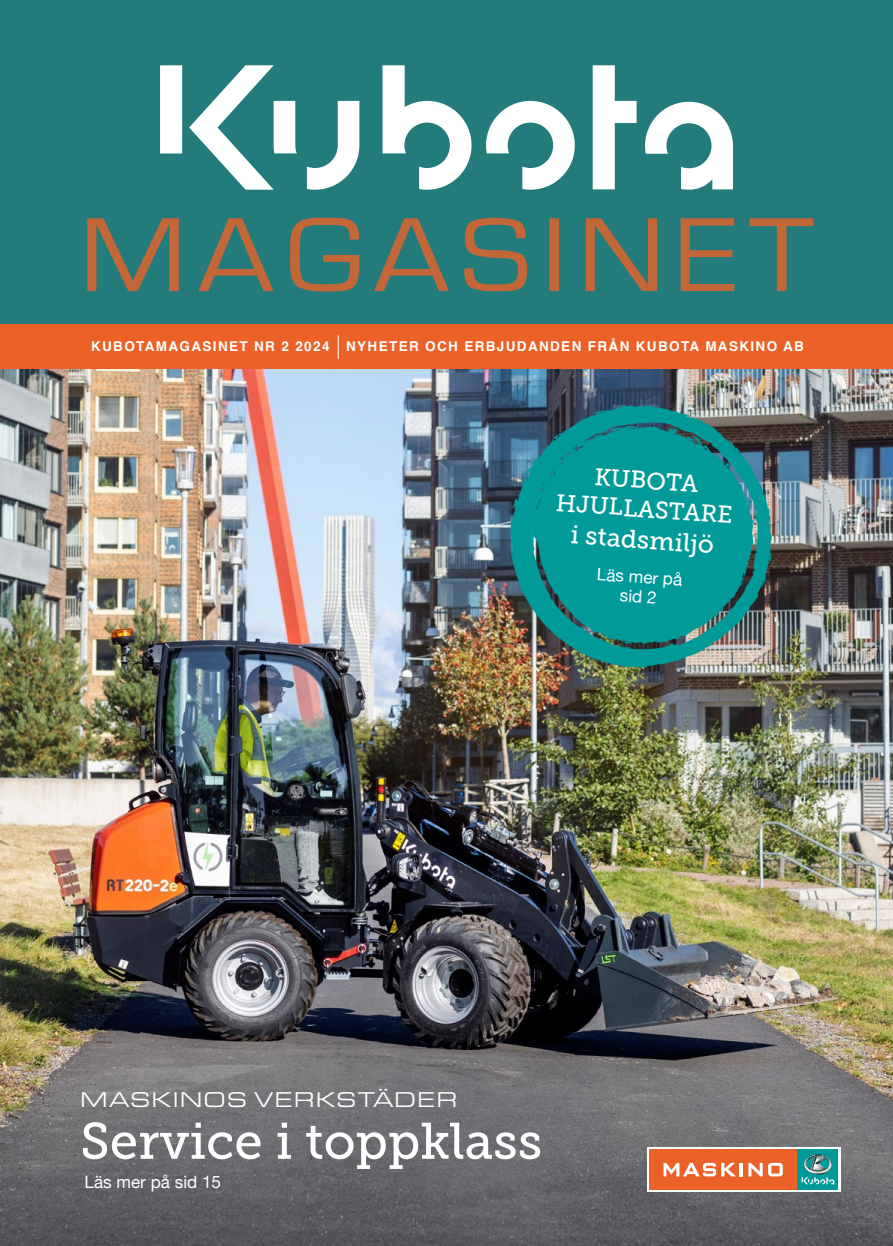
<style>
.page{position:relative;width:893px;height:1246px;background:#fff}
.page>*{position:absolute;margin:0;border:0;box-sizing:border-box;transform-origin:0 0}
.t1{font:108.9px "Eurostile Ext";letter-spacing:.1em;color:#eb6128}
.t2{font:51px "Museo Slab 500";color:#fff}
.t3{font:25.5px "Museo Slab 500";color:#fff}
.t4{font:24px/28.5px "Museo Slab 500";color:#fff;text-align:center}
.t5{font:22.2px "Eurostile Ext";letter-spacing:.05em;color:#fff}
.t6{font:17.1px/19.5px "Helvetica Neue";color:#fff;text-align:center}
.t7{font:700 13.5px "Helvetica";letter-spacing:.1em;color:#fff}
</style>
<div class="page">
<div style="left:0;top:0;width:590px;height:324px;background:#237b7c"></div>
<div style="left:590px;top:0;width:303px;height:324px;background:#237b7c"></div>
<svg style="left:160px;top:65px;width:573px;height:125px;fill:#237b7c"></svg>
<img style="left:0;top:369px;width:893px;height:877px">
<div style="left:647px;top:1147px;width:193px;height:45px;background:#fff"></div>
<div style="left:649px;top:1149px;width:148px;height:41px;background:#eb6128"></div>
<svg style="left:664px;top:1163px;width:119px;height:13px"></svg>
<div style="left:797px;top:1149px;width:41px;height:41px;background:#009a99"></div>
<svg style="left:801px;top:1154px;width:33px;height:30px"></svg>
<div style="left:0;top:324px;width:893px;height:45px;background:#eb6128"></div>
<svg style="left:338px;top:335px;width:1px;height:24px"></svg>
<img style="left:510px;top:405px;width:262px;height:262px">
<h1 class="t1" style="left:79px;top:198px;width:736px">MAGASINET</h1>
<p class="t7" style="left:91px;top:338px;width:714px">KUBOTAMAGASINET NR 2 2024 NYHETER OCH ERBJUDANDEN FRÅN KUBOTA MASKINO AB</p>
<h3 class="t4" style="left:559px;top:460px;width:178px;rotate:4deg">KUBOTA<br>HJULLASTARE</h3>
<h3 class="t3" style="left:572px;top:520px;width:145px;rotate:4deg">i stadsmiljö</h3>
<p class="t6" style="left:598px;top:565px;width:87px;rotate:4deg">Läs mer på sid 2</p>
<h3 class="t5" style="left:80px;top:1084px;width:379px">MASKINOS VERKSTÄDER</h3>
<h2 class="t2" style="left:80px;top:1113px;width:463px">Service i toppklass</h2>
<p class="t6" style="left:84px;top:1173px;width:138px">Läs mer på sid 15</p>
</div>
